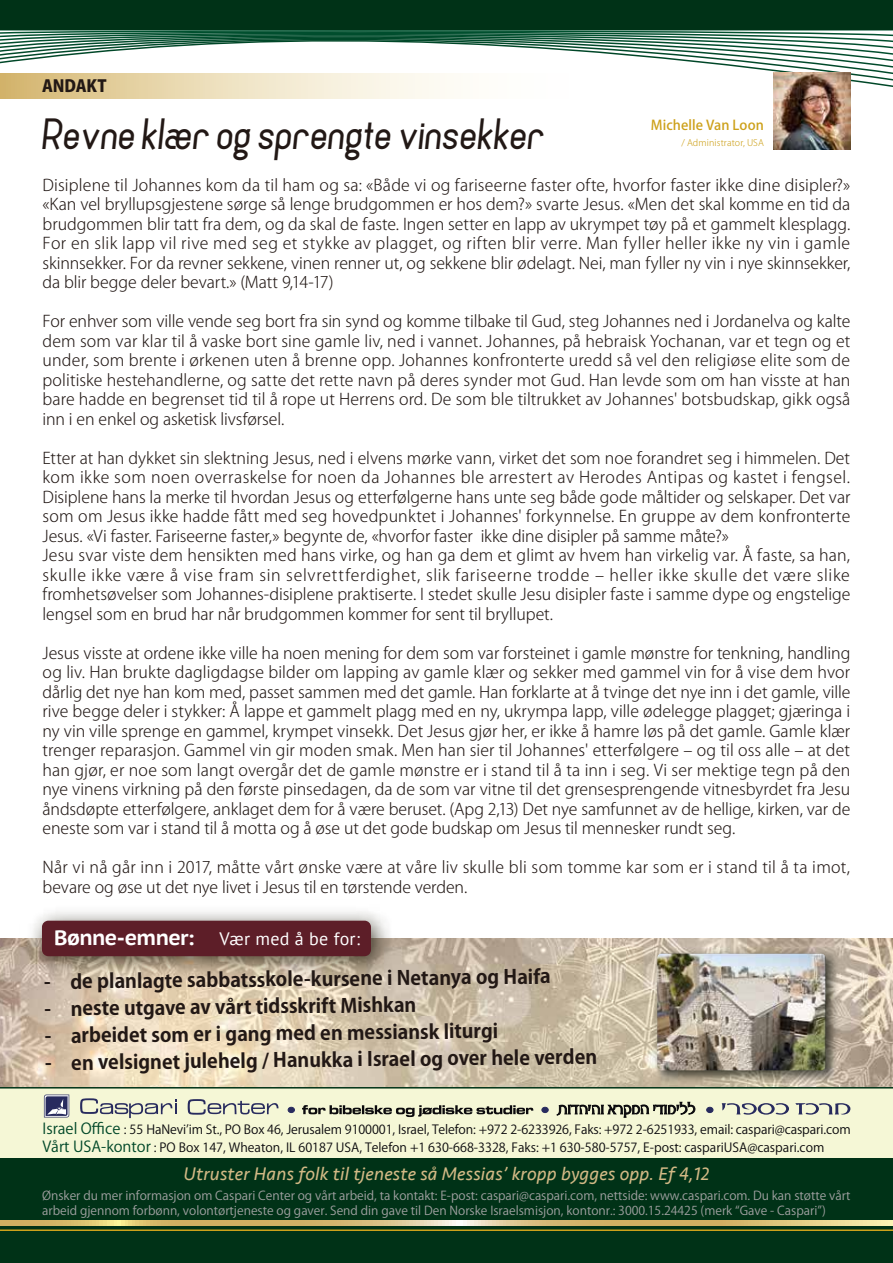
<style>
.page{position:relative;width:893px;height:1263px;background:#fff}
.page>*{position:absolute;margin:0;border:0;box-sizing:border-box;transform-origin:0 0}
.t1{font:italic 45px "Cronus";color:#221815}
.t2{font:700 19.5px/27px "Koz Go Pro";color:#221815}
.t3{font:italic 18.75px "Seravek";letter-spacing:.01em;color:#d2b985}
.t4{font:18px "PT Sans";letter-spacing:.015em;color:#fff}
.t5{font:800 16.5px "Koz Go Pro";letter-spacing:-.01em;color:#221815}
.t6{font:300 16.05px/19.5px "Koz Go Pro";letter-spacing:.005em;color:#221815;text-align:justify}
.t7{font:500 13.5px "Koz Go Pro";letter-spacing:.005em;color:#cda11b}
.t8{font:12.6px "Koz Go Pr 6 N";letter-spacing:-.005em;color:#0b0a0d}
.t9{font:12.3px/15.1px "Koz Go Pr 6 N";color:#9fa0a0}
.t10{font:300 9px "Koz Go Pro";letter-spacing:.01em;color:#cda11b}
.s1{font-family:"PT Sans Caption";font-weight:700;font-size:21px}
.s2{font-size:15px;color:#004728}
</style>
<div class="page">
<img style="left:0;top:938px;width:893px;height:149px">
<svg style="left:0;top:30px;width:893px;height:60px"></svg>
<div style="left:0;top:0;width:893px;height:30px;background:#003217"></div>
<div style="left:0;top:1088px;width:893px;height:175px;background:#f5f7d6"></div>
<div style="left:0;top:1159px;width:893px;height:104px;background:#003217"></div>
<hr style="left:0;top:1087px;width:893px;height:1px;background:#003217">
<svg style="left:0;top:1221px;width:893px;height:4px;background:#dbc17d"></svg>
<hr style="left:0;top:1229px;width:893px;height:2px;background:#cda11b">
<img style="left:20px;top:911px;width:382px;height:76px">
<div style="left:42px;top:921px;width:329px;height:35px;background:#5d1e28;border-radius:6px"></div>
<svg style="left:0;top:73px;width:570px;height:25px"></svg>
<img style="left:643px;top:940px;width:205px;height:169px">
<img style="left:657px;top:954px;width:168px;height:116px">
<img style="left:774px;top:72px;width:76px;height:77px">
<div style="left:288px;top:1107px;width:7px;height:6px;border:1px solid #282b5e;border-radius:50%"></div>
<div style="left:541px;top:1107px;width:8px;height:6px;border:1px solid #282b5e;border-radius:50%"></div>
<div style="left:706px;top:1107px;width:7px;height:6px;border:1px solid #282b5e;border-radius:50%"></div>
<svg style="left:722px;top:1103px;width:128px;height:12px"></svg>
<svg style="left:542px;top:1080px;width:154px;height:38px"></svg>
<svg style="left:302px;top:1105px;width:231px;height:12px"></svg>
<svg style="left:80px;top:1098px;width:97px;height:20px"></svg>
<svg style="left:188px;top:1099px;width:91px;height:16px"></svg>
<svg style="left:44px;top:1094px;width:25px;height:23px"></svg>
<p class="t5" style="left:42px;top:76px;width:66px">ANDAKT</p>
<h1 class="t1" style="left:43px;top:107px;width:504px">Revne klær og sprengte vinsekker</h1>
<p class="t7" style="left:651px;top:116px;width:114px">Michelle Van Loon</p>
<p class="t10" style="left:681px;top:137px;width:84px">/ Administrator, USA</p>
<p class="t6" style="left:43px;top:175px;width:809px">Disiplene til Johannes kom da til ham og sa: «Både vi og fariseerne faster ofte, hvorfor faster ikke dine disipler?» «Kan vel bryllupsgjestene sørge så lenge brudgommen er hos dem?» svarte Jesus. «Men det skal komme en tid da brudgommen blir tatt fra dem, og da skal de faste. Ingen setter en lapp av ukrympet tøy på et gammelt klesplagg.<br>For en slik lapp vil rive med seg et stykke av plagget, og riften blir verre. Man fyller heller ikke ny vin i gamle skinnsekker. For da revner sekkene, vinen renner ut, og sekkene blir ødelagt. Nei, man fyller ny vin i nye skinnsekker, da blir begge deler bevart.» (Matt 9,14-17)</p>
<p class="t6" style="left:43px;top:312px;width:809px">For enhver som ville vende seg bort fra sin synd og komme tilbake til Gud, steg Johannes ned i Jordanelva og kalte dem som var klar til å vaske bort sine gamle liv, ned i vannet. Johannes, på hebraisk Yochanan, var et tegn og et under, som brente i ørkenen uten å brenne opp. Johannes konfronterte uredd så vel den religiøse elite som de politiske hestehandlerne, og satte det rette navn på deres synder mot Gud. Han levde som om han visste at han bare hadde en begrenset tid til å rope ut Herrens ord. De som ble tiltrukket av Johannes' botsbudskap, gikk også inn i en enkel og asketisk livsførsel.</p>
<p class="t6" style="left:43px;top:448px;width:809px;text-align:left">Etter at han dykket sin slektning Jesus, ned i elvens mørke vann, virket det som noe forandret seg i himmelen. Det kom ikke som noen overraskelse for noen da Johannes ble arrestert av Herodes Antipas og kastet i fengsel.<br>Disiplene hans la merke til hvordan Jesus og etterfølgerne hans unte seg både gode måltider og selskaper. Det var som om Jesus ikke hadde fått med seg hovedpunktet i Johannes' forkynnelse. En gruppe av dem konfronterte Jesus. «Vi faster. Fariseerne faster,» begynte de, «hvorfor faster ikke dine disipler på samme måte?»<br>Jesu svar viste dem hensikten med hans virke, og han ga dem et glimt av hvem han virkelig var. Å faste, sa han, skulle ikke være å vise fram sin selvrettferdighet, slik fariseerne trodde ‒ heller ikke skulle det være slike fromhetsøvelser som Johannes-disiplene praktiserte. I stedet skulle Jesu disipler faste i samme dype og engstelige lengsel som en brud har når brudgommen kommer for sent til bryllupet.</p>
<p class="t6" style="left:43px;top:643px;width:809px">Jesus visste at ordene ikke ville ha noen mening for dem som var forsteinet i gamle mønstre for tenkning, handling og liv. Han brukte dagligdagse bilder om lapping av gamle klær og sekker med gammel vin for å vise dem hvor dårlig det nye han kom med, passet sammen med det gamle. Han forklarte at å tvinge det nye inn i det gamle, ville rive begge deler i stykker: Å lappe et gammelt plagg med en ny, ukrympa lapp, ville ødelegge plagget; gjæringa i ny vin ville sprenge en gammel, krympet vinsekk. Det Jesus gjør her, er ikke å hamre løs på det gamle. Gamle klær trenger reparasjon. Gammel vin gir moden smak. Men han sier til Johannes' etterfølgere ‒ og til oss alle ‒ at det han gjør, er noe som langt overgår det de gamle mønstre er i stand til å ta inn i seg. Vi ser mektige tegn på den nye vinens virkning på den første pinsedagen, da de som var vitne til det grensesprengende vitnesbyrdet fra Jesu åndsdøpte etterfølgere, anklaget dem for å være beruset. (Apg 2,13) Det nye samfunnet av de hellige, kirken, var de eneste som var i stand til å motta og å øse ut det gode budskap om Jesus til mennesker rundt seg.</p>
<p class="t6" style="left:43px;top:858px;width:809px">Når vi nå går inn i 2017, måtte vårt ønske være at våre liv skulle bli som tomme kar som er i stand til å ta imot, bevare og øse ut det nye livet i Jesus til en tørstende verden.</p>
<p class="t4" style="left:54px;top:927px;width:307px"><span class="s1">Bønne-emner:</span> Vær med å be for:</p>
<p class="t2" style="left:43px;top:971px;width:554px;rotate:-1deg">-　de planlagte sabbatsskole-kursene i Netanya og Haifa<br>-　neste utgave av vårt tidsskrift Mishkan<br>-　arbeidet som er i gang med en messiansk liturgi<br>-　en velsignet julehelg / Hanukka i Israel og over hele verden</p>
<p class="t8" style="left:43px;top:1122px;width:810px"><span class="s2">Israel Office</span> : 55 HaNeviʼim St., PO Box 46, Jerusalem 9100001, Israel, Telefon: +972 2-6233926, Faks: +972 2-6251933, email: caspari@caspari.com</p>
<p class="t8" style="left:42px;top:1140px;width:783px"><span class="s2">Vårt USA-kontor</span> : PO Box 147, Wheaton, IL 60187 USA, Telefon +1 630-668-3328, Faks: +1 630-580-5757, E-post: caspariUSA@caspari.com</p>
<p class="t3" style="left:184px;top:1159px;width:527px">Utruster Hans folk til tjeneste så Messias’ kropp bygges opp. Ef 4,12</p>
<p class="t9" style="left:42px;top:1188px;width:810px">Ønsker du mer informasjon om Caspari Center og vårt arbeid, ta kontakt: E-post: caspari@caspari.com, nettside: www.caspari.com. Du kan støtte vårt arbeid gjennom forbønn, volontørtjeneste og gaver. Send din gave til Den Norske Israelsmisjon, kontonr.: 3000.15.24425 (merk “Gave - Caspari”)</p>
</div>
